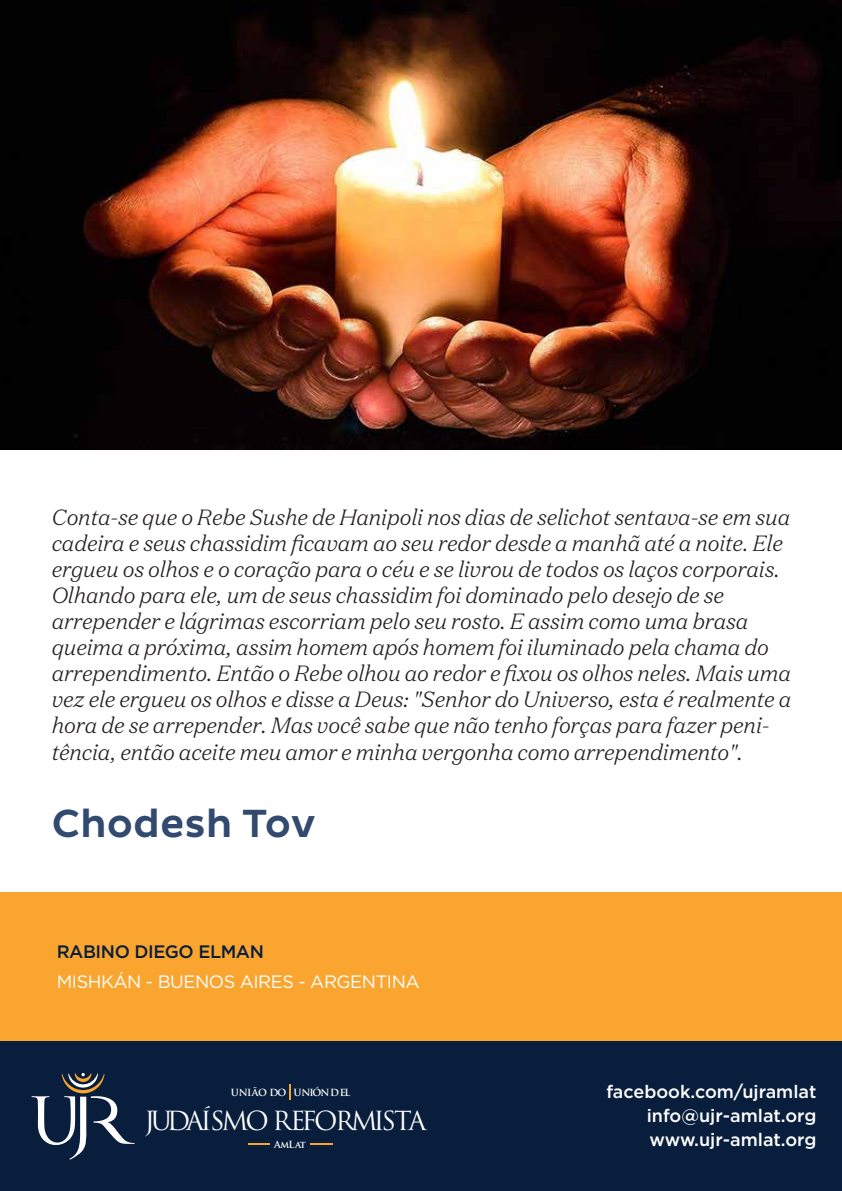
<style>
.page{position:relative;width:842px;height:1191px;background:#fff}
.page>*{position:absolute;margin:0;border:0;box-sizing:border-box;transform-origin:0 0}
.t1{font:500 40px "Pluto Sans";color:#324a6f}
.t2{font:25.6px "Trajan Pro";letter-spacing:-.13em;color:#fff}
.t3{font:italic 300 22px/26px "Domaine Text";letter-spacing:-.01em;color:#231f20}
.t4{font:500 18px/24px "Gotham";color:#fff;text-align:justify}
.t5{font:18px "Gotham";letter-spacing:-.025em;color:#fff}
.t6{font:500 18px "Gotham";letter-spacing:-.025em;color:#091e3d}
.t7{font:700 9.6px "Trajan Pro";letter-spacing:-.09em;color:#fff}
</style>
<div class="page">
<div style="left:0;top:892px;width:842px;height:149px;background:#faa52f"></div>
<div style="left:0;top:1041px;width:842px;height:150px;background:#091e3d"></div>
<svg style="left:32px;top:1073px;width:103px;height:86px"></svg>
<svg style="left:289px;top:1084px;width:2px;height:16px"></svg>
<svg style="left:248px;top:1143px;width:22px;height:1px"></svg>
<svg style="left:310px;top:1143px;width:22px;height:1px"></svg>
<img style="left:0;top:0;width:842px;height:450px">
<p class="t3" style="left:52px;top:504px;width:741px">Conta-se que o Rebe Sushe de Hanipoli nos dias de selichot sentava-se em sua cadeira e seus chassidim ficavam ao seu redor desde a manhã até a noite. Ele ergueu os olhos e o coração para o céu e se livrou de todos os laços corporais.<br>Olhando para ele, um de seus chassidim foi dominado pelo desejo de se arrepender e lágrimas escorriam pelo seu rosto. E assim como uma brasa queima a próxima, assim homem após homem foi iluminado pela chama do arrependimento. Então o Rebe olhou ao redor e fixou os olhos neles. Mais uma vez ele ergueu os olhos e disse a Deus: "Senhor do Universo, esta é realmente a hora de se arrepender. Mas você sabe que não tenho forças para fazer peni&shy;tência, então aceite meu amor e minha vergonha como arrependimento".</p>
<h1 class="t1" style="left:52px;top:801px;width:265px">Chodesh Tov</h1>
<p class="t6" style="left:57px;top:939px;width:209px">RABINO DIEGO ELMAN</p>
<p class="t5" style="left:57px;top:969px;width:364px">MISHKÁN - BUENOS AIRES - ARGENTINA</p>
<p class="t7" style="left:231px;top:1087px;width:121px">UNIÃO DO UNIÓN DEL</p>
<p class="t2" style="left:145px;top:1104px;width:283px">JUDAÍSMO REFORMISTA</p>
<p class="t7" style="left:274px;top:1138px;width:33px">AmLat</p>
<p class="t4" style="left:647px;top:1079px;width:171px;text-indent:-40px">facebook.com/ujramlat info@ujr-amlat.org www.ujr-amlat.org</p>
</div>
